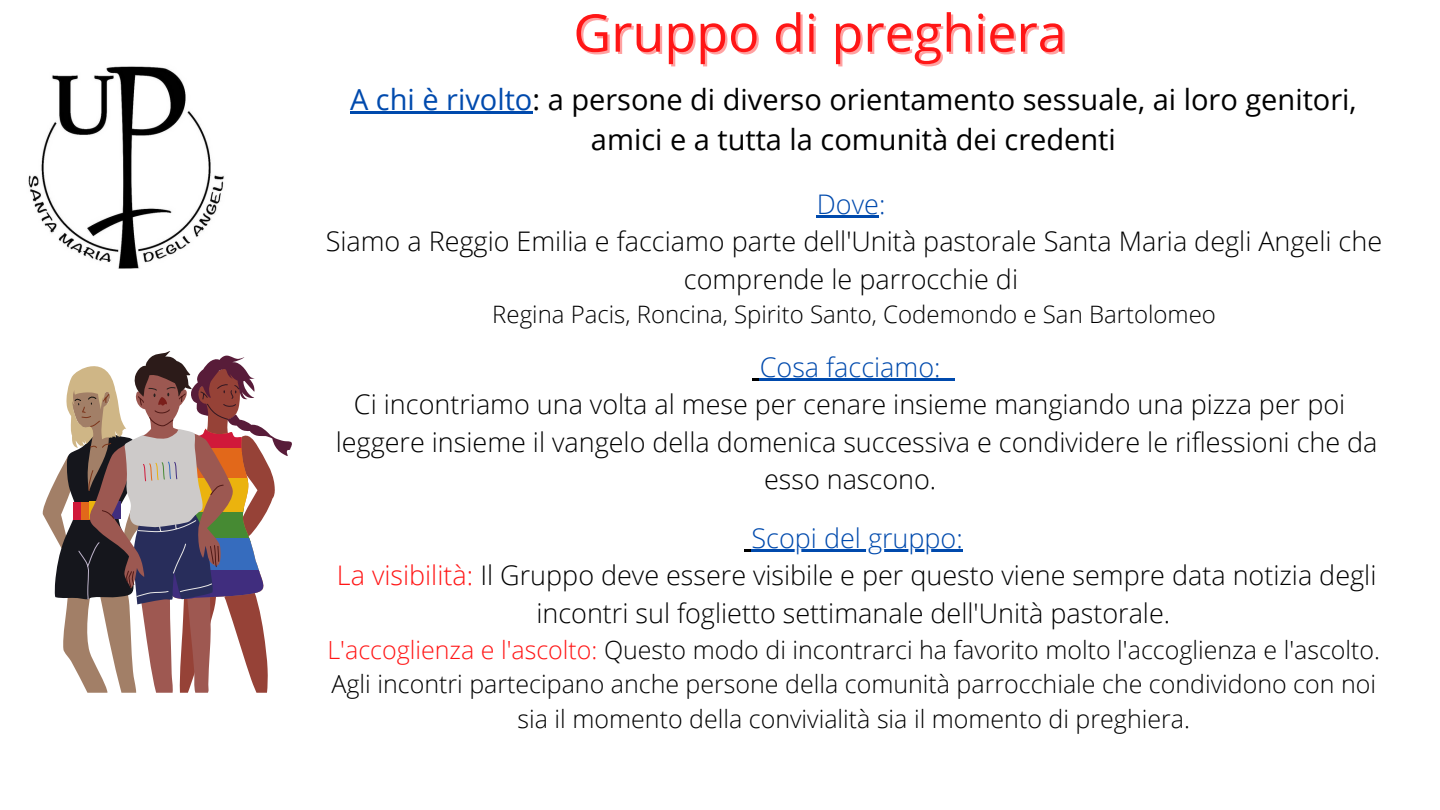
<style>
.page{position:relative;width:1440px;height:810px;background:#fff}
.page>*{position:absolute;margin:0;border:0;box-sizing:border-box;transform-origin:0 0}
.t1{font:52px "Open Sans";color:#ff1616}
.t2{font:29px/40.5px "Open Sans";color:#000;text-align:center}
.t3{font:300 27px/37.5px "Open Sans";color:#000;text-align:center}
.t4{font:300 27px "Open Sans";color:#004aad}
.t5{font:300 25px/34.5px "Open Sans";color:#000;text-align:center}
.t6{font:300 24px "Open Sans";color:#000}
.s1{color:#004aad}
.s2{color:#ff1616}
</style>
<div class="page">
<img style="left:28px;top:66px;width:196px;height:203px">
<svg style="left:753px;top:378px;width:7px;height:3px"></svg>
<hr style="left:760px;top:378px;width:181px;height:3px;background:#004aad">
<hr style="left:941px;top:378px;width:14px;height:3px;background:#004aad">
<hr style="left:817px;top:215px;width:62px;height:2px;background:#004aad">
<svg style="left:42px;top:351px;width:250px;height:342px"></svg>
<svg style="left:745px;top:549px;width:7px;height:3px"></svg>
<hr style="left:752px;top:549px;width:211px;height:3px;background:#004aad">
<hr style="left:350px;top:111px;width:182px;height:2px;background:#004aad">
<p class="t1" style="left:573px;top:-4px;width:495px">Gruppo di preghiera</p>
<p class="t2" style="left:350px;top:78px;width:1008px"><span class="s1">A chi è rivolto</span>: a persone di diverso orientamento sessuale, ai loro genitori, amici e a tutta la comunità dei credenti</p>
<p class="t4" style="left:817px;top:185px;width:70px">Dove:</p>
<p class="t3" style="left:326px;top:222px;width:1058px">Siamo a Reggio Emilia e facciamo parte dell'Unità pastorale Santa Maria degli Angeli che comprende le parrocchie di</p>
<p class="t6" style="left:492px;top:297px;width:725px">Regina Pacis, Roncina, Spirito Santo, Codemondo e San Bartolomeo</p>
<p class="t4" style="left:760px;top:348px;width:182px">Cosa facciamo:</p>
<p class="t3" style="left:336px;top:385px;width:1043px">Ci incontriamo una volta al mese per cenare insieme mangiando una pizza per poi leggere insieme il vangelo della domenica successiva e condividere le riflessioni che da esso nascono.</p>
<p class="t4" style="left:752px;top:519px;width:213px">Scopi del gruppo:</p>
<p class="t3" style="left:337px;top:556px;width:1041px"><span class="s2">La visibilità:</span> Il Gruppo deve essere visibile e per questo viene sempre data notizia degli incontri sul foglietto settimanale dell'Unità pastorale.</p>
<p class="t5" style="left:327px;top:632px;width:1054px"><span class="s2">L'accoglienza e l'ascolto:</span> Questo modo di incontrarci ha favorito molto l'accoglienza e l'ascolto.<br>Agli incontri partecipano anche persone della comunità parrocchiale che condividono con noi sia il momento della convivialità sia il momento di preghiera.</p>
</div>
